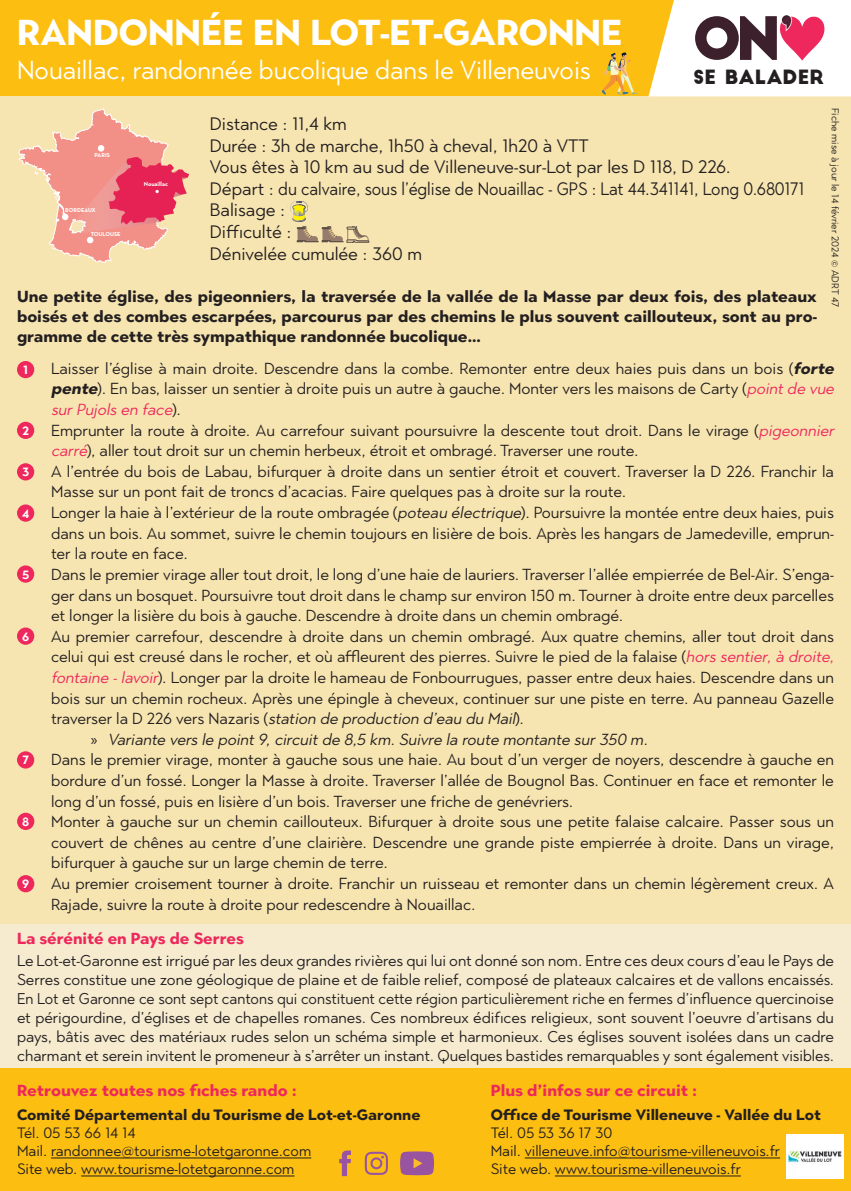
<style>
.page{position:relative;width:851px;height:1191px;background:#fff}
.page>*{position:absolute;margin:0;border:0;box-sizing:border-box;transform-origin:0 0}
.t1{font:700 36px "Town 80 Text";color:#fff}
.t2{font:26px "Town 80 Text";color:#fff}
.t3{font:19.2px "Big John";color:#231f20}
.t4{font:18px "Town 80 Text";color:#231f20}
.t5{font:16px/20.6px "Town 80 Text";color:#231f20;text-align:justify}
.t6{font:700 16px/20px "Town 80 Text";color:#231f20;text-align:justify}
.t7{font:700 16px "Town 80 Text";color:#ee275c}
.t8{font:italic 16px "Town 80 Text";color:#231f20}
.t9{font:15.6px/19px "Town 80 Text";color:#231f20;text-align:justify}
.t10{font:15px "Town 80 Text";color:#231f20}
.t11{font:700 15px "Town 80 Text";color:#231f20}
.t12{font:700 12px "Town 80 Text";color:#fff}
.t13{font:10px "Town 80 Text";color:#231f20}
.t14{font:700 6.2px "Neutra Text";color:#fff}
.t15{font:700 5.8px "Neutra Text";color:#fff}
.s1{font-weight:700;font-style:italic}
.s2{font-style:italic;color:#ee275c}
.s3{font-style:italic}
.s4{font-family:"Myriad Pro";font-style:normal}
</style>
<div class="page">
<div style="left:0;top:0;width:850px;height:96px;background:#fdbe12"></div>
<div style="left:0;top:1063px;width:850px;height:127px;background:#fdbe12"></div>
<div style="left:0;top:96px;width:850px;height:828px;background:#f7e5b1"></div>
<svg style="left:648px;top:0;width:202px;height:96px;background:#e5d1ca"></svg>
<svg style="left:602px;top:53px;width:35px;height:42px"></svg>
<svg style="left:18px;top:108px;width:171px;height:155px"></svg>
<div style="left:0;top:924px;width:850px;height:144px;background:#f6ebcf"></div>
<hr style="left:51px;top:1157px;width:260px;height:1px;background:#231f20">
<hr style="left:81px;top:1175px;width:213px;height:1px;background:#231f20">
<svg style="left:400px;top:1151px;width:34px;height:24px"></svg>
<svg style="left:339px;top:1150px;width:12px;height:26px"></svg>
<svg style="left:365px;top:1151px;width:23px;height:23px"></svg>
<div style="left:17px;top:361px;width:17px;height:17px;background:#ee275c;border-radius:50%"></div>
<div style="left:17px;top:422px;width:17px;height:17px;background:#ee275c;border-radius:50%"></div>
<div style="left:17px;top:463px;width:17px;height:17px;background:#ee275c;border-radius:50%"></div>
<div style="left:17px;top:504px;width:17px;height:18px;background:#ee275c;border-radius:50%"></div>
<div style="left:17px;top:565px;width:17px;height:17px;background:#ee275c;border-radius:50%"></div>
<div style="left:17px;top:627px;width:17px;height:18px;background:#ee275c;border-radius:50%"></div>
<div style="left:17px;top:751px;width:17px;height:17px;background:#ee275c;border-radius:50%"></div>
<svg style="left:290px;top:201px;width:79px;height:41px"></svg>
<div style="left:17px;top:875px;width:17px;height:17px;background:#ee275c;border-radius:50%"></div>
<div style="left:17px;top:812px;width:17px;height:18px;background:#ee275c;border-radius:50%"></div>
<hr style="left:524px;top:1157px;width:256px;height:1px;background:#231f20">
<hr style="left:555px;top:1175px;width:185px;height:1px;background:#231f20">
<img style="left:786px;top:1134px;width:57px;height:44px">
<p class="t1" style="left:17px;top:9px;width:607px">RANDONNÉE EN LOT-ET-GARONNE</p>
<p class="t2" style="left:17px;top:53px;width:575px">Nouaillac, randonnée bucolique dans le Villeneuvois</p>
<p class="t3" style="left:693px;top:68px;width:132px">SE BALADER</p>
<p class="t13" style="left:841px;top:108px;width:201px;rotate:90deg">Fiche mise à jour le 14 février 2024 © ADRT 47</p>
<p class="t4" style="left:210px;top:112px;width:138px">Distance : 11,4 km</p>
<p class="t4" style="left:210px;top:134px;width:380px">Durée : 3h de marche, 1h50 à cheval, 1h20 à VTT</p>
<p class="t4" style="left:210px;top:155px;width:522px">Vous êtes à 10 km au sud de Villeneuve-sur-Lot par les D 118, D 226.</p>
<p class="t4" style="left:210px;top:177px;width:596px">Départ : du calvaire, sous l’église de Nouaillac - GPS : Lat 44.341141, Long 0.680171</p>
<p class="t4" style="left:210px;top:198px;width:77px">Balisage :</p>
<p class="t4" style="left:210px;top:220px;width:83px">Difficulté :</p>
<p class="t4" style="left:210px;top:242px;width:214px">Dénivelée cumulée : 360 m</p>
<p class="t6" style="left:17px;top:286px;width:801px">Une petite église, des pigeonniers, la traversée de la vallée de la Masse par deux fois, des plateaux boisés et des combes escarpées, parcourus par des chemins le plus souvent caillouteux, sont au pro&shy;gramme de cette très sympathique randonnée bucolique…</p>
<p class="t5" style="left:51px;top:358px;width:787px">Laisser l’église à main droite. Descendre dans la combe. Remonter entre deux haies puis dans un bois (<span class="s1">forte pente</span>). En bas, laisser un sentier à droite puis un autre à gauche. Monter vers les maisons de Carty (<span class="s2">pointde vue surPujols en face</span>) .</p>
<p class="t5" style="left:51px;top:419px;width:787px">Emprunter la route à droite. Au carrefour suivant poursuivre la descente tout droit. Dans le virage (<span class="s2">pigeonnier carré</span>), aller tout droit sur un chemin herbeux, étroit et ombragé. Traverser une route.</p>
<p class="t5" style="left:51px;top:461px;width:784px">A l’entrée du bois de Labau, bifurquer à droite dans un sentier étroit et couvert. Traverser la D 226. Franchir la<br>Masse sur un pont fait de troncs d’acacias. Faire quelques pas à droite sur la route.</p>
<p class="t5" style="left:51px;top:502px;width:784px">Longer la haie à l’extérieur de la route ombragée (<span class="s3">poteau électrique</span>). Poursuivre la montée entre deux haies, puis dans un bois. Au sommet, suivre le chemin toujours en lisière de bois. Après les hangars de Jamedeville, emprun&shy;ter la route en face.</p>
<p class="t5" style="left:51px;top:564px;width:784px">Dans le premier virage aller tout droit, le long d’une haie de lauriers. Traverser l’allée empierrée de Bel-Air. S’enga&shy;ger dans un bosquet. Poursuivre tout droit dans le champ sur environ 150 m. Tourner à droite entre deux parcelles et longer la lisière du bois à gauche. Descendre à droite dans un chemin ombragé.</p>
<p class="t5" style="left:51px;top:625px;width:787px;text-align:left">Au premier carrefour, descendre à droite dans un chemin ombragé. Aux quatre chemins, aller tout droit dans celui qui est creusé dans le rocher, et où affleurent des pierres. Suivre le pied de la falaise (<span class="s2">hors sentier,à droite, fontaine -lavoir</span>). Longer par la droite le hameau de Fonbourrugues, passer entre deux haies. Descendre dans un bois sur un chemin rocheux. Après une épingle à cheveux, continuer sur une piste en terre. Au panneau Gazelle t rave rs e r l a D 2 2 6 ve rs N a z a r i s (<span class="s3">station de production d’eau du Mail</span>) .</p>
<p class="t8" style="left:91px;top:729px;width:562px"><span class="s4">»</span> Variante vers le point9,circuitde 8,5 km.Suivre la route montante sur350 m.</p>
<p class="t5" style="left:51px;top:749px;width:784px">Dans le premier virage, monter à gauche sous une haie. Au bout d’un verger de noyers, descendre à gauche en bordure d’un fossé. Longer la Masse à droite. Traverser l’allée de Bougnol Bas. Continuer en face et remonter le long d’un fossé, puis en lisière d’un bois. Traverser une friche de genévriers.</p>
<p class="t5" style="left:51px;top:811px;width:784px">Monter à gauche sur un chemin caillouteux. Bifurquer à droite sous une petite falaise calcaire. Passer sous un couvert de chênes au centre d’une clairière. Descendre une grande piste empierrée à droite. Dans un virage, bifurquer à gauche sur un large chemin de terre.</p>
<p class="t5" style="left:51px;top:873px;width:784px">Au premier croisement tourner à droite. Franchir un ruisseau et remonter dans un chemin légèrement creux. A<br>Rajade, suivre la route à droite pour redescendre à Nouaillac.</p>
<p class="t7" style="left:17px;top:927px;width:228px">La sérénité en Pays de Serres</p>
<p class="t9" style="left:17px;top:950px;width:818px">Le Lot-et-Garonne est irrigué par les deux grandes rivières qui lui ont donné son nom. Entre ces deux cours d’eau le Pays de Serres constitue une zone géologique de plaine et de faible relief, composé de plateaux calcaires et de vallons encaissés.<br>En Lot et Garonne ce sont sept cantons qui constituent cette région particulièrement riche en fermes d’influence quercinoise et périgourdine, d’églises et de chapelles romanes. Ces nombreux édifices religieux, sont souvent l’oeuvre d’artisans du pays, bâtis avec des matériaux rudes selon un schéma simple et harmonieux. Ces églises souvent isolées dans un cadre charmant et serein invitent le promeneur à s’arrêter un instant. Quelques bastides remarquables y sont également visibles.</p>
<p class="t7" style="left:17px;top:1080px;width:281px">Retrouvez toutes nos fiches rando :</p>
<p class="t11" style="left:17px;top:1105px;width:405px">Comité Départemental du Tourisme de Lot-et-Garonne</p>
<p class="t10" style="left:17px;top:1123px;width:120px">Tél. 05 53 66 14 14</p>
<p class="t10" style="left:17px;top:1141px;width:296px">Mail. randonnee@tourisme-lotetgaronne.com</p>
<p class="t10" style="left:17px;top:1159px;width:279px">Site web. www.tourisme-lotetgaronne.com</p>
<p class="t15" style="left:94px;top:152px;width:17px">PARIS</p>
<p class="t14" style="left:144px;top:180px;width:26px">Nouaillac</p>
<p class="t15" style="left:65px;top:207px;width:32px">BORDEAUX</p>
<p class="t15" style="left:91px;top:230px;width:32px">TOULOUSE</p>
<p class="t12" style="left:23px;top:362px;width:6px">1</p>
<p class="t12" style="left:22px;top:423px;width:8px">2</p>
<p class="t12" style="left:22px;top:464px;width:9px">3</p>
<p class="t12" style="left:22px;top:505px;width:9px">4</p>
<p class="t12" style="left:22px;top:566px;width:9px">5</p>
<p class="t12" style="left:22px;top:628px;width:9px">6</p>
<p class="t12" style="left:22px;top:752px;width:8px">7</p>
<p class="t12" style="left:22px;top:814px;width:9px">8</p>
<p class="t12" style="left:22px;top:876px;width:9px">9</p>
<p class="t7" style="left:490px;top:1080px;width:208px">Plus d’infos sur ce circuit :</p>
<p class="t11" style="left:490px;top:1105px;width:331px">Office de Tourisme Villeneuve - Vallée du Lot</p>
<p class="t10" style="left:490px;top:1123px;width:123px">Tél. 05 53 36 17 30</p>
<p class="t10" style="left:490px;top:1141px;width:291px">Mail. villeneuve.info@tourisme-villeneuvois.fr</p>
<p class="t10" style="left:490px;top:1159px;width:251px">Site web. www.tourisme-villeneuvois.fr</p>
</div>
